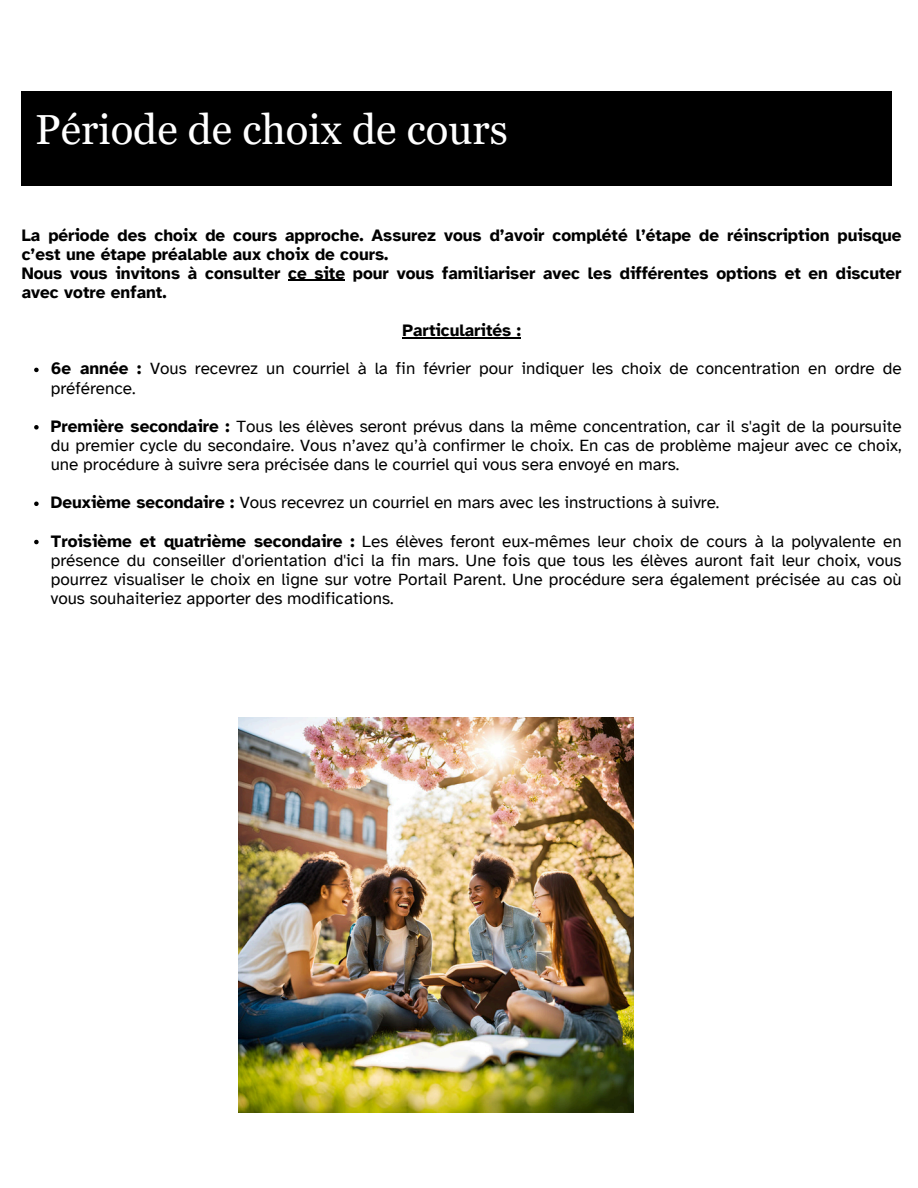
<style>
.page{position:relative;width:918px;height:1188px;background:#fff}
.page>*{position:absolute;margin:0;border:0;box-sizing:border-box;transform-origin:0 0}
.t1{font:42px "Georgia Pro";color:#fff}
.t2{font:17.1px/19.2px "Atkinson Hyperlegible";color:#000;text-align:justify}
.t3{font:700 17.1px/19.2px "Atkinson Hyperlegible";color:#000}
.s1{font-weight:700}
</style>
<div class="page">
<hr style="left:288px;top:280px;width:57px;height:1px;background:#000">
<hr style="left:403px;top:337px;width:118px;height:1px;background:#000">
<svg style="left:34px;top:368px;width:5px;height:4px"></svg>
<svg style="left:34px;top:425px;width:5px;height:5px"></svg>
<svg style="left:34px;top:502px;width:5px;height:4px"></svg>
<svg style="left:34px;top:540px;width:5px;height:4px"></svg>
<img style="left:238px;top:717px;width:395px;height:395px">
<div style="left:22px;top:92px;width:870px;height:94px;background:#000"></div>
<p class="t1" style="left:35px;top:105px;width:474px">Période de choix de cours</p>
<p class="t3" style="left:22px;top:225px;width:881px">La période des choix de cours approche. Assurez vous d’avoir complété l’étape de réinscription puisque c’est une étape préalable aux choix de cours.<br>Nous vous invitons à consulter ce site pour vous familiariser avec les différentes options et en discuter avec votre enfant.</p>
<h1 class="t3" style="left:403px;top:321px;width:120px">Particularités :</h1>
<h1 class="t2" style="left:51px;top:359px;width:852px"><span class="s1">6e année :</span> Vous recevrez un courriel à la fin février pour indiquer les choix de concentration en ordre de préférence.</h1>
<p class="t2" style="left:51px;top:417px;width:852px"><span class="s1">Première secondaire :</span> Tous les élèves seront prévus dans la même concentration, car il s'agit de la poursuite du premier cycle du secondaire. Vous n’avez qu’à confirmer le choix. En cas de problème majeur avec ce choix, une procédure à suivre sera précisée dans le courriel qui vous sera envoyé en mars.</p>
<p class="t2" style="left:51px;top:493px;width:670px"><span class="s1">Deuxième secondaire :</span> Vous recevrez un courriel en mars avec les instructions à suivre.</p>
<p class="t2" style="left:51px;top:531px;width:852px"><span class="s1">Troisième et quatrième secondaire :</span> Les élèves feront eux-mêmes leur choix de cours à la polyvalente en présence du conseiller d'orientation d'ici la fin mars. Une fois que tous les élèves auront fait leur choix, vous pourrez visualiser le choix en ligne sur votre Portail Parent. Une procédure sera également précisée au cas où vous souhaiteriez apporter des modifications.</p>
</div>
